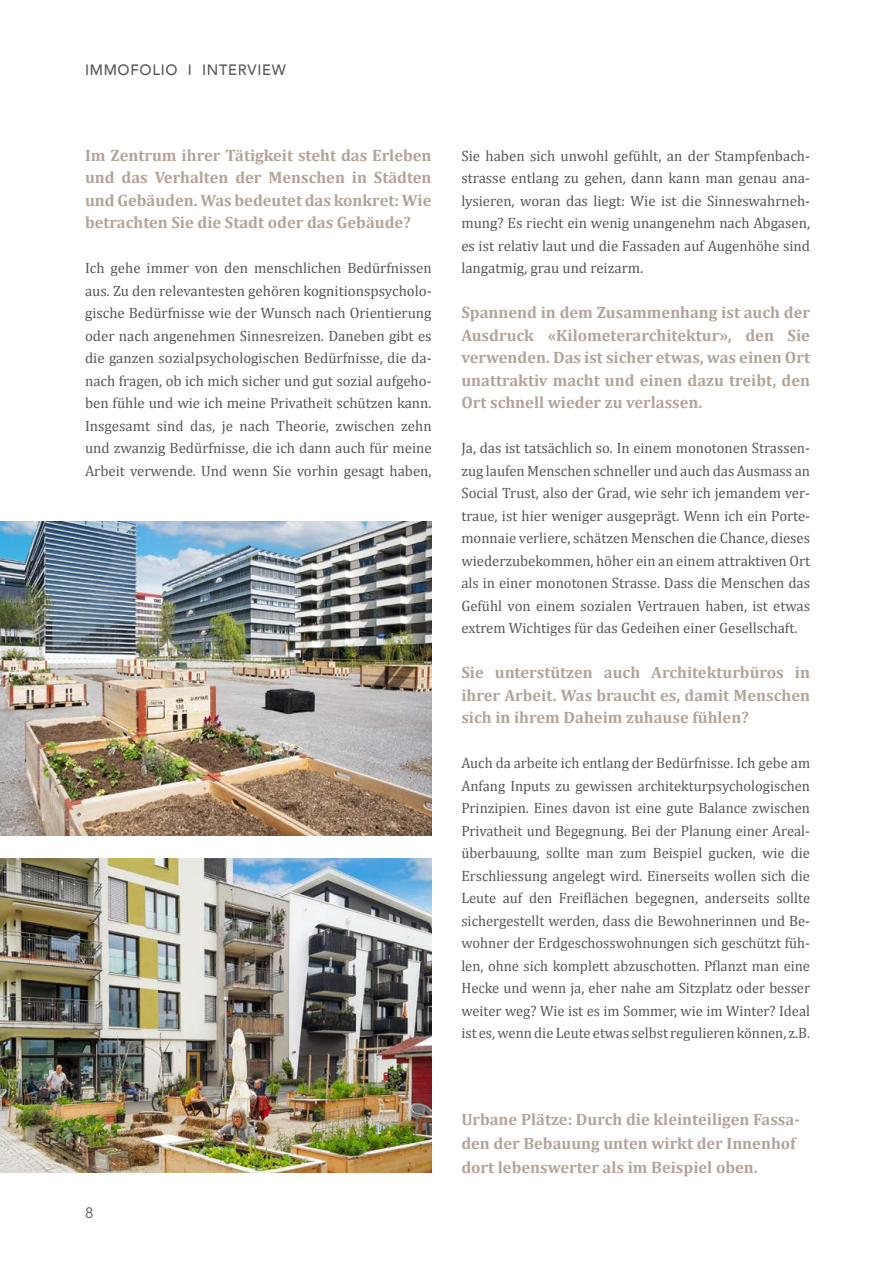
<style>
.page{position:relative;width:893px;height:1263px;background:#fff}
.page>*{position:absolute;margin:0;border:0;box-sizing:border-box;transform-origin:0 0}
.t1{font:700 16.5px/22.5px "Cambria";color:#b2a499;text-align:justify}
.t2{font:15px/22.5px "Cambria";color:#575756;text-align:justify}
.t3{font:500 15px "Avenir";letter-spacing:.05em;color:#575756}
.t4{font:15px "Avenir";color:#575756}
</style>
<div class="page">
<img style="left:0;top:521px;width:432px;height:314px">
<img style="left:0;top:858px;width:432px;height:314px">
<p class="t3" style="left:85px;top:56px;width:202px">IMMOFOLIO I INTERVIEW</p>
<p class="t1" style="left:85px;top:143px;width:348px">Im Zentrum ihrer Tätigkeit steht das Erleben und das Verhalten der Menschen in Städten und Gebäuden. Was bedeutet das konkret: Wie betrachten Sie die Stadt oder das Gebäude?</p>
<p class="t2" style="left:85px;top:257px;width:348px">Ich gehe immer von den menschlichen Bedürfnissen aus. Zu den relevantesten gehören kognitionspsycholo&shy;gische Bedürfnisse wie der Wunsch nach Orientierung oder nach angenehmen Sinnesreizen. Daneben gibt es die ganzen sozialpsychologischen Bedürfnisse, die da&shy;nach fragen, ob ich mich sicher und gut sozial aufgeho&shy;ben fühle und wie ich meine Privatheit schützen kann.<br>Insgesamt sind das, je nach Theorie, zwischen zehn und zwanzig Bedürfnisse, die ich dann auch für meine Arbeit verwende. Und wenn Sie vorhin gesagt haben,</p>
<p class="t4" style="left:85px;top:1204px;width:10px">8</p>
<p class="t2" style="left:461px;top:144px;width:350px">Sie haben sich unwohl gefühlt, an der Stampfenbach&shy;strasse entlang zu gehen, dann kann man genau ana&shy;lysieren, woran das liegt: Wie ist die Sinneswahrneh&shy;mung? Es riecht ein wenig unangenehm nach Abgasen, es ist relativ laut und die Fassaden auf Augenhöhe sind langatmig, grau und reizarm.</p>
<p class="t1" style="left:461px;top:301px;width:350px">Spannend in dem Zusammenhang ist auch der Ausdruck «Kilometerarchitektur», den Sie verwenden. Das ist sicher etwas, was einen Ort unattraktiv macht und einen dazu treibt, den Ort schnell wieder zu verlassen.</p>
<p class="t2" style="left:461px;top:437px;width:350px">Ja, das ist tatsächlich so. In einem monotonen Strassen&shy;zug laufen Menschen schneller und auch das Ausmass an Social Trust, also der Grad, wie sehr ich jemandem ver&shy;traue, ist hier weniger ausgeprägt. Wenn ich ein Porte&shy;monnaie verliere, schätzen Menschen die Chance, dieses wiederzubekommen, höher ein an einem attraktiven Ort als in einer monotonen Strasse. Dass die Menschen das Gefühl von einem sozialen Vertrauen haben, ist etwas extrem Wichtiges für das Gedeihen einer Gesellschaft.</p>
<p class="t1" style="left:461px;top:661px;width:350px">Sie unterstützen auch Architekturbüros in ihrer Arbeit. Was braucht es, damit Menschen sich in ihrem Daheim zuhause fühlen?</p>
<p class="t2" style="left:461px;top:752px;width:350px">Auch da arbeite ich entlang der Bedürfnisse. Ich gebe am Anfang Inputs zu gewissen architekturpsychologischen Prinzipien. Eines davon ist eine gute Balance zwischen Privatheit und Begegnung. Bei der Planung einer Areal&shy;überbauung, sollte man zum Beispiel gucken, wie die Erschliessung angelegt wird. Einerseits wollen sich die Leute auf den Freiflächen begegnen, anderseits sollte sichergestellt werden, dass die Bewohnerinnen und Be&shy;wohner der Erdgeschosswohnungen sich geschützt füh&shy;len, ohne sich komplett abzuschotten. Pflanzt man eine Hecke und wenn ja, eher nahe am Sitzplatz oder besser weiter weg? Wie ist es im Sommer, wie im Winter? Ideal ist es, wenn die Leute etwas selbst regulieren können, z.B.</p>
<p class="t1" style="left:461px;top:1107px;width:340px;line-height:24px;text-align:left">Urbane Plätze: Durch die kleinteiligen Fassa&shy;den der Bebauung unten wirkt der Innenhof dort lebenswerter als im Beispiel oben.</p>
</div>
